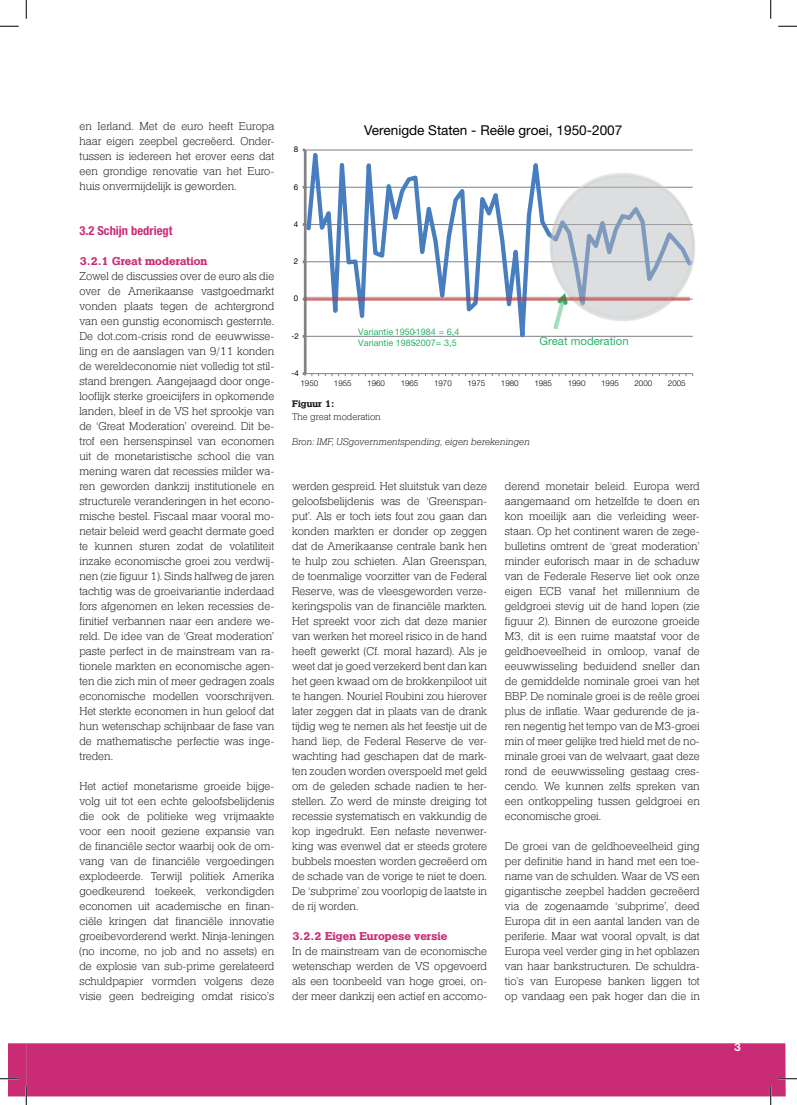
<style>
.page{position:relative;width:797px;height:1105px;background:#fff}
.page>*{position:absolute;margin:0;border:0;box-sizing:border-box;transform-origin:0 0}
.t1{font:13.62px "Helvetica Neue LT Pro";color:#000}
.t2{font:700 condensed 12.5px "Helvetica Neue LT Pro";color:#c92c75}
.t3{font:300 11.88px/15px "Helserif";color:#231f20;text-align:justify}
.t4{font:700 11.88px "Helserif";color:#c92c75}
.t5{font:11.38px "Helvetica Neue LT Pro";color:#29b465}
.t6{font:700 11.25px "Helvetica Neue LT Pro";color:#fff}
.t7{font:italic 300 10px "Helserif";color:#231f20}
.t8{font:300 10px "Helserif";color:#231f20}
.t9{font:700 10px "Helserif";color:#231f20}
.t10{font:9px/11.1px "Helvetica Neue LT Pro";color:#29b465}
.t11{font:300 8px "Helvetica Neue LT Pro";color:#000}
.t12{font:8px "Helvetica Neue LT Pro";color:#000}
</style>
<div class="page">
<div style="left:27px;top:1043px;width:758px;height:53px;background:#c92c75"></div>
<hr style="left:305px;top:149px;width:387px;height:1px;background:#818387">
<hr style="left:304px;top:150px;width:2px;height:224px;background:#818387">
<svg style="left:652px;top:374px;width:14px;height:2px"></svg>
<svg style="left:632px;top:374px;width:14px;height:2px"></svg>
<svg style="left:303px;top:372px;width:9px;height:4px"></svg>
<svg style="left:305px;top:150px;width:388px;height:224px"></svg>
<img style="left:548px;top:173px;width:147px;height:150px">
<svg style="left:551px;top:174px;width:142px;height:144px;background:#d0d4d9"></svg>
<div style="left:550px;top:173px;width:144px;height:146px;border:3px solid #cfd1d2;border-radius:50%"></div>
<svg style="left:553px;top:289px;width:17px;height:41px"></svg>
<svg style="left:305px;top:297px;width:385px;height:4px;background:#c38588"></svg>
<svg style="left:0;top:25px;width:19px;height:2px"></svg>
<svg style="left:778px;top:25px;width:19px;height:2px"></svg>
<svg style="left:778px;top:1078px;width:19px;height:1px"></svg>
<svg style="left:25px;top:0;width:2px;height:19px"></svg>
<svg style="left:0;top:1043px;width:27px;height:62px"></svg>
<svg style="left:770px;top:0;width:1px;height:19px"></svg>
<svg style="left:770px;top:1086px;width:1px;height:19px"></svg>
<p class="t3" style="left:79px;top:119px;width:196px">en Ierland. Met de euro heeft Europa haar eigen zeepbel gecreëerd. Onder&shy;tussen is iedereen het erover eens dat een grondige renovatie van het Euro&shy;huis onvermijdelijk is geworden.</p>
<p class="t2" style="left:79px;top:223px;width:94px">3.2 Schijn bedriegt</p>
<p class="t4" style="left:79px;top:254px;width:130px">3.2.1 Great moderation</p>
<p class="t3" style="left:79px;top:269px;width:196px">Zowel de discussies over de euro als die over de Amerikaanse vastgoedmarkt vonden plaats tegen de achtergrond van een gunstig economisch gesternte.<br>De dot.com-crisis rond de eeuwwisse&shy;ling en de aanslagen van 9/11 konden de wereldeconomie niet volledig tot stil&shy;stand brengen. Aangejaagd door onge&shy;looflijk sterke groeicijfers in opkomende landen, bleef in de VS het sprookje van de ‘Great Moderation’ overeind. Dit be&shy;trof een hersenspinsel van economen uit de monetaristische school die van mening waren dat recessies milder wa&shy;ren geworden dankzij institutionele en structurele veranderingen in het econo&shy;mische bestel. Fiscaal maar vooral mo&shy;netair beleid werd geacht dermate goed te kunnen sturen zodat de volatiliteit inzake economische groei zou verdwij&shy;nen (zie figuur 1). Sinds halfweg de jaren tachtig was de groeivariantie inderdaad fors afgenomen en leken recessies de&shy;finitief verbannen naar een andere we&shy;reld. De idee van de ‘Great moderation’ paste perfect in de mainstream van ra&shy;tionele markten en economische agen&shy;ten die zich min of meer gedragen zoals economische modellen voorschrijven.<br>Het sterkte economen in hun geloof dat hun wetenschap schijnbaar de fase van de mathematische perfectie was inge&shy;treden.</p>
<p class="t3" style="left:79px;top:779px;width:196px">Het actief monetarisme groeide bijge&shy;volg uit tot een echte geloofsbelijdenis die ook de politieke weg vrijmaakte voor een nooit geziene expansie van de financiële sector waarbij ook de om&shy;vang van de financiële vergoedingen explodeerde. Terwijl politiek Amerika goedkeurend toekeek, verkondigden economen uit academische en finan&shy;ciële kringen dat financiële innovatie groeibevorderend werkt. Ninja-leningen (no income, no job and no assets) en de explosie van sub-prime gerelateerd schuldpapier vormden volgens deze visie geen bedreiging omdat risico’s</p>
<p class="t12" style="left:294px;top:144px;width:6px">8</p>
<p class="t12" style="left:294px;top:182px;width:6px">6</p>
<p class="t12" style="left:294px;top:219px;width:6px">4</p>
<p class="t12" style="left:294px;top:256px;width:6px">2</p>
<p class="t12" style="left:294px;top:294px;width:6px">0</p>
<p class="t12" style="left:291px;top:331px;width:9px">-2</p>
<p class="t12" style="left:291px;top:368px;width:9px">-4</p>
<p class="t1" style="left:364px;top:122px;width:260px">Verenigde Staten - Reële groei, 1950-2007</p>
<p class="t10" style="left:358px;top:326px;width:103px">Variantie 1950-1984 = 6,4<br>Variantie 1985-2007= 3,5</p>
<p class="t5" style="left:539px;top:334px;width:91px">Great moderation</p>
<p class="t11" style="left:300px;top:378px;width:19px">1950</p>
<p class="t11" style="left:334px;top:378px;width:19px">1955</p>
<p class="t11" style="left:367px;top:378px;width:19px">1960</p>
<p class="t11" style="left:401px;top:378px;width:19px">1965</p>
<p class="t11" style="left:434px;top:378px;width:19px">1970</p>
<p class="t11" style="left:467px;top:378px;width:19px">1975</p>
<p class="t11" style="left:501px;top:378px;width:19px">1980</p>
<p class="t11" style="left:534px;top:378px;width:19px">1985</p>
<p class="t11" style="left:567px;top:378px;width:19px">1990</p>
<p class="t11" style="left:601px;top:378px;width:19px">1995</p>
<p class="t11" style="left:634px;top:378px;width:19px">2000</p>
<p class="t11" style="left:668px;top:378px;width:19px">2005</p>
<p class="t9" style="left:292px;top:398px;width:43px">Figuur 1:</p>
<p class="t8" style="left:292px;top:411px;width:90px">The great moderation</p>
<p class="t7" style="left:292px;top:436px;width:239px">Bron: IMF, USgovernmentspending, eigen berekeningen</p>
<p class="t3" style="left:292px;top:479px;width:196px">werden gespreid. Het sluitstuk van deze geloofsbelijdenis was de ‘Greenspan&shy;put’. Als er toch iets fout zou gaan dan konden markten er donder op zeggen dat de Amerikaanse centrale bank hen te hulp zou schieten. Alan Greenspan, de toenmalige voorzitter van de Federal Reserve, was de vleesgeworden verze&shy;keringspolis van de financiële markten.<br>Het spreekt voor zich dat deze manier van werken het moreel risico in de hand heeft gewerkt (Cf. moral hazard). Als je weet dat je goed verzekerd bent dan kan het geen kwaad om de brokkenpiloot uit te hangen. Nouriel Roubini zou hierover later zeggen dat in plaats van de drank tijdig weg te nemen als het feestje uit de hand liep, de Federal Reserve de ver&shy;wachting had geschapen dat de mark&shy;ten zouden worden overspoeld met geld om de geleden schade nadien te her&shy;stellen. Zo werd de minste dreiging tot recessie systematisch en vakkundig de kop ingedrukt. Een nefaste nevenwer&shy;king was evenwel dat er steeds grotere bubbels moesten worden gecreëerd om de schade van de vorige te niet te doen.<br>De ‘subprime’ zou voorlopig de laatste in de rij worden.</p>
<p class="t4" style="left:292px;top:929px;width:157px">3.2.2 Eigen Europese versie</p>
<p class="t3" style="left:292px;top:944px;width:196px">In de mainstream van de economische wetenschap werden de VS opgevoerd als een toonbeeld van hoge groei, on&shy;der meer dankzij een actief en accomo-</p>
<p class="t3" style="left:505px;top:479px;width:196px">derend monetair beleid. Europa werd aangemaand om hetzelfde te doen en kon moeilijk aan die verleiding weer&shy;staan. Op het continent waren de zege&shy;bulletins omtrent de ‘great moderation’ minder euforisch maar in de schaduw van de Federale Reserve liet ook onze eigen ECB vanaf het millennium de geldgroei stevig uit de hand lopen (zie figuur 2). Binnen de eurozone groeide M3, dit is een ruime maatstaf voor de geldhoeveelheid in omloop, vanaf de eeuwwisseling beduidend sneller dan de gemiddelde nominale groei van het BBP. De nominale groei is de reële groei plus de inflatie. Waar gedurende de ja&shy;ren negentig het tempo van de M3-groei min of meer gelijke tred hield met de no&shy;minale groei van de welvaart, gaat deze rond de eeuwwisseling gestaag cres&shy;cendo. We kunnen zelfs spreken van een ontkoppeling tussen geldgroei en economische groei.</p>
<p class="t3" style="left:505px;top:839px;width:196px">De groei van de geldhoeveelheid ging per definitie hand in hand met een toe&shy;name van de schulden. Waar de VS een gigantische zeepbel hadden gecreëerd via de zogenaamde ‘subprime’, deed Europa dit in een aantal landen van de periferie. Maar wat vooral opvalt, is dat Europa veel verder ging in het opblazen van haar bankstructuren. De schuldra&shy;tio’s van Europese banken liggen tot op vandaag een pak hoger dan die in</p>
<p class="t6" style="left:734px;top:1040px;width:8px">3</p>
</div>
